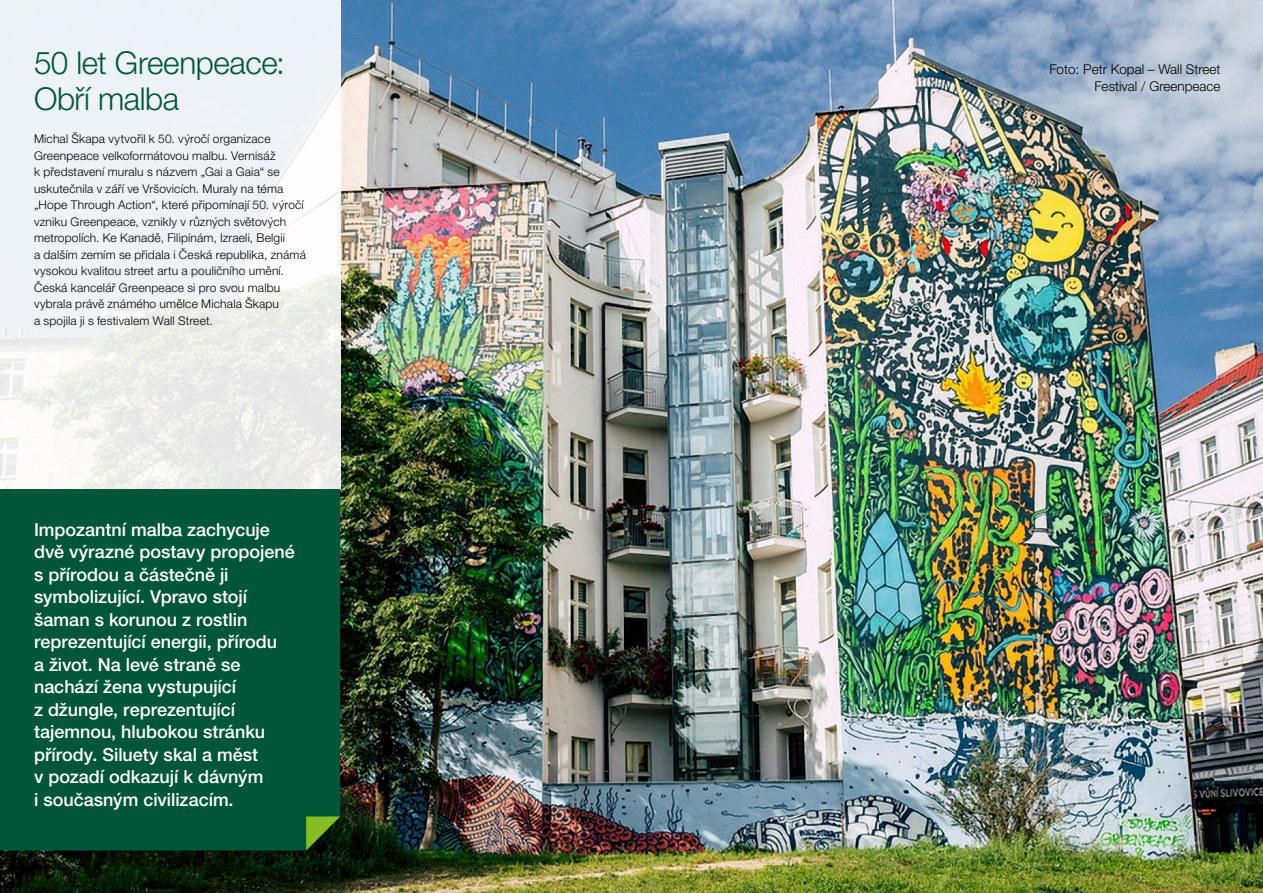
<style>
.page{position:relative;width:1263px;height:893px;background:#fff}
.page>*{position:absolute;margin:0;border:0;box-sizing:border-box;transform-origin:0 0}
.t1{font:300 31.5px/36px "Helvetica Neue LT Pro";letter-spacing:-.015em;color:#005639}
.t2{font:500 18px/22.5px "Helvetica Neue LT Pro";color:#fff}
.t3{font:300 13.5px/16.2px "Helvetica Neue LT Pro";color:#000;text-align:right}
.t4{font:300 12px/16.5px "Helvetica Neue LT Pro";letter-spacing:.015em;color:#000}
</style>
<div class="page">
<img style="left:0;top:0;width:1263px;height:893px">
<svg style="left:0;top:0;width:340px;height:489px;fill:#edf2f7"></svg>
<div style="left:0;top:489px;width:340px;height:361px;background:#005639"></div>
<svg style="left:306px;top:816px;width:34px;height:34px"></svg>
<p class="t1" style="left:34px;top:44px;width:252px">50 let Greenpeace:<br>Obří malba</p>
<p class="t4" style="left:34px;top:130px;width:273px">Michal Škapa vytvořil k 50. výročí organizace Greenpeace velkoformátovou malbu. Vernisáž<br>k představení muralu s názvem „Gai a Gaia“ se uskutečnila v září ve Vršovicích. Muraly na téma „Hope Through Action“, které připomínají 50. výročí vzniku Greenpeace, vznikly v různých světových metropolích. Ke Kanadě, Filipínám, Izraeli, Belgii<br>a dalším zemím se přidala i Česká republika, známá vysokou kvalitou street artu a pouličního umění.<br>Česká kancelář Greenpeace si pro svou malbu vybrala právě známého umělce Michala Škapu<br>a spojila ji s festivalem Wall Street.</p>
<p class="t2" style="left:34px;top:518px;width:262px">Impozantní malba zachycuje dvě výrazné postavy propojené s přírodou a částečně ji symbolizující. Vpravo stojí šaman s korunou z rostlin reprezentující energii, přírodu<br>a život. Na levé straně se nachází žena vystupující<br>z džungle, reprezentující tajemnou, hlubokou stránku přírody. Siluety skal a měst<br>v pozadí odkazují k dávným<br>i současným civilizacím.</p>
<p class="t3" style="left:1049px;top:61px;width:173px">Foto: Petr Kopal – Wall Street<br>Festival / Greenpeace</p>
</div>
